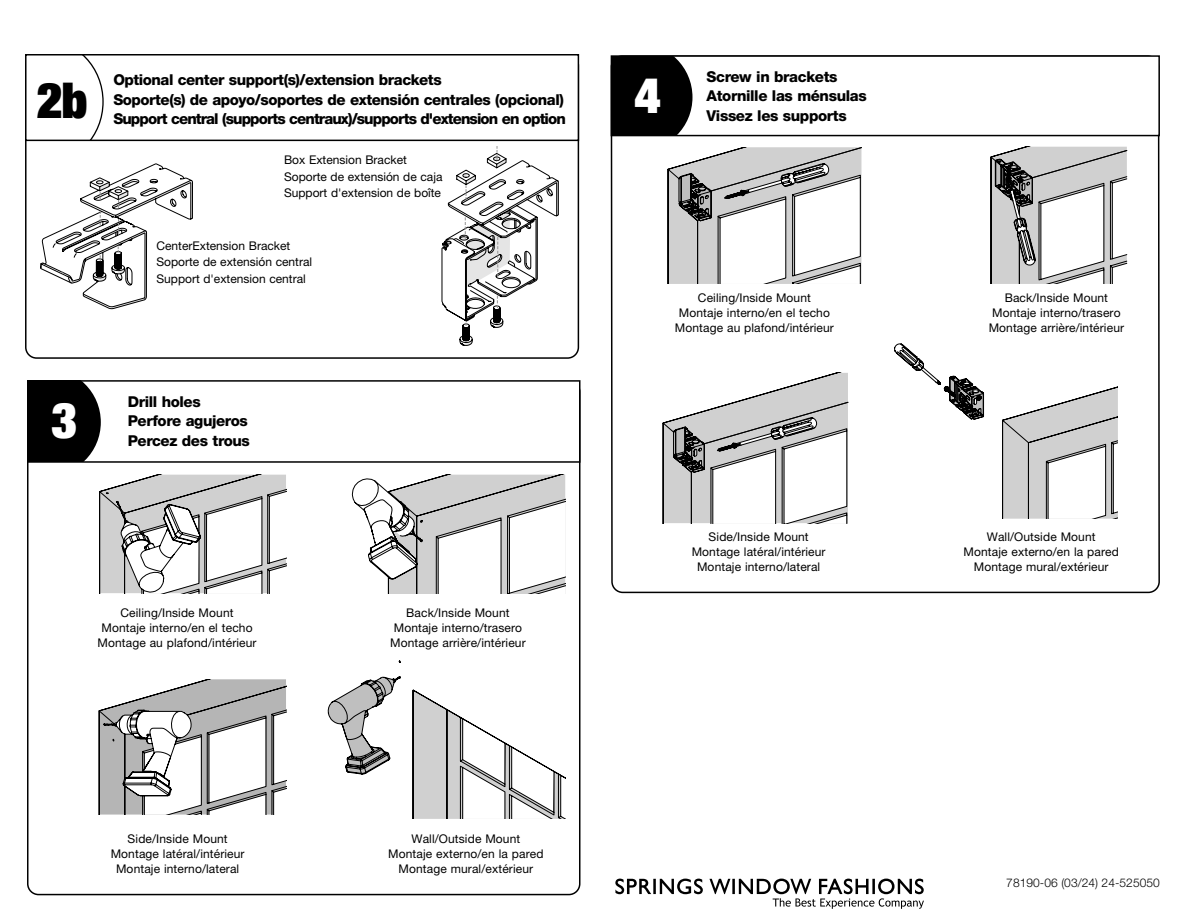
<style>
.page{position:relative;width:1188px;height:918px;background:#fff}
.page>*{position:absolute;margin:0;border:0;box-sizing:border-box;transform-origin:0 0}
.t1{font:900 condensed 49.5px "Helvetica Neue LT Std";color:#000}
.t2{font:900 condensed 49.5px "Helvetica Neue LT Std";color:#fff}
.t3{font:800 15px "Helvetica Neue LT Std";letter-spacing:-.03em;color:#000}
.t4{font:800 15px "Helvetica Neue LT Std";letter-spacing:-.06em;color:#000}
.t5{font:12px/15px "Helvetica Neue LT Std";letter-spacing:.01em;color:#000;text-align:center}
.t6{font:300 12px "Helvetica Neue LT Std";letter-spacing:.005em;color:#000}
</style>
<div class="page">
<svg style="left:615px;top:879px;width:36px;height:15px"></svg>
<hr style="left:653px;top:879px;width:3px;height:15px;background:#000">
<svg style="left:660px;top:879px;width:43px;height:15px"></svg>
<svg style="left:709px;top:879px;width:21px;height:15px"></svg>
<hr style="left:732px;top:879px;width:3px;height:15px;background:#000">
<svg style="left:739px;top:879px;width:185px;height:30px"></svg>
<svg style="left:84px;top:57px;width:20px;height:81px"></svg>
<div style="left:25px;top:54px;width:554px;height:87px;border:2px solid #000"></div>
<svg style="left:40px;top:164px;width:153px;height:430px"></svg>
<svg style="left:40px;top:167px;width:152px;height:142px"></svg>
<svg style="left:442px;top:146px;width:117px;height:200px"></svg>
<div style="left:28px;top:381px;width:552px;height:81px;background:#fff"></div>
<svg style="left:30px;top:383px;width:71px;height:77px;background:#121212"></svg>
<div style="left:27px;top:380px;width:553px;height:83px;border:2px solid #000"></div>
<svg style="left:84px;top:475px;width:202px;height:118px"></svg>
<svg style="left:327px;top:660px;width:238px;height:159px"></svg>
<svg style="left:351px;top:475px;width:214px;height:119px"></svg>
<svg style="left:98px;top:679px;width:188px;height:136px"></svg>
<svg style="left:610px;top:55px;width:550px;height:539px"></svg>
<svg style="left:875px;top:339px;width:243px;height:180px"></svg>
<svg style="left:894px;top:343px;width:224px;height:176px"></svg>
<svg style="left:653px;top:373px;width:196px;height:150px"></svg>
<div style="left:611px;top:56px;width:548px;height:80px;background:#fff"></div>
<div style="left:614px;top:58px;width:78px;height:75px;background:#000"></div>
<div style="left:611px;top:55px;width:549px;height:81px;border:2px solid #000"></div>
<svg style="left:654px;top:147px;width:207px;height:137px"></svg>
<svg style="left:946px;top:147px;width:181px;height:137px"></svg>
<p class="t1" style="left:36px;top:69px;width:52px">2b</p>
<p class="t3" style="left:113px;top:71px;width:330px">Optional center support(s)/extension brackets</p>
<p class="t3" style="left:113px;top:91px;width:452px">Soporte(s) de apoyo/soportes de extensión centrales (opcional)</p>
<p class="t4" style="left:113px;top:110px;width:454px">Support central (supports centraux)/supports d'extension en option</p>
<p class="t5" style="left:284px;top:152px;width:124px">Box Extension Bracket</p>
<p class="t5" style="left:284px;top:169px;width:160px">Soporte de extensión de caja</p>
<p class="t5" style="left:284px;top:185px;width:159px">Support d'extension de boîte</p>
<p class="t5" style="left:156px;top:238px;width:135px">CenterExtension Bracket</p>
<p class="t5" style="left:156px;top:254px;width:157px">Soporte de extensión central</p>
<p class="t5" style="left:156px;top:271px;width:151px">Support d'extension central</p>
<p class="t2" style="left:51px;top:389px;width:27px">3</p>
<p class="t3" style="left:128px;top:392px;width:75px">Drill holes</p>
<p class="t3" style="left:128px;top:412px;width:122px">Perfore agujeros</p>
<p class="t3" style="left:128px;top:431px;width:124px">Percez des trous</p>
<p class="t5" style="left:98px;top:605px;width:161px">Ceiling/Inside Mount<br>Montaje interno/en el techo<br>Montage au plafond/intérieur</p>
<p class="t5" style="left:406px;top:605px;width:105px">Back/Inside Mount</p>
<p class="t5" style="left:390px;top:620px;width:137px;text-align:left">Montaje interno/trasero<br>Montage arrière/intérieur</p>
<p class="t2" style="left:635px;top:64px;width:27px">4</p>
<p class="t3" style="left:707px;top:67px;width:132px">Screw in brackets</p>
<p class="t3" style="left:707px;top:87px;width:162px">Atornille las ménsulas</p>
<p class="t3" style="left:707px;top:106px;width:142px">Vissez les supports</p>
<p class="t5" style="left:675px;top:290px;width:161px">Ceiling/Inside Mount<br>Montaje interno/en el techo<br>Montage au plafond/intérieur</p>
<p class="t5" style="left:709px;top:529px;width:102px">Side/Inside Mount</p>
<p class="t5" style="left:692px;top:544px;width:135px">Montage latéral/intérieur<br>Montaje interno/lateral</p>
<p class="t5" style="left:128px;top:831px;width:102px">Side/Inside Mount</p>
<p class="t5" style="left:111px;top:846px;width:135px">Montage latéral/intérieur<br>Montaje interno/lateral</p>
<p class="t5" style="left:411px;top:831px;width:110px">Wall/Outside Mount</p>
<p class="t5" style="left:388px;top:846px;width:157px">Montaje externo/en la pared<br>Montage mural/extérieur</p>
<p class="t5" style="left:1005px;top:290px;width:105px">Back/Inside Mount</p>
<p class="t5" style="left:989px;top:305px;width:137px;text-align:left">Montaje interno/trasero<br>Montage arrière/intérieur</p>
<p class="t5" style="left:987px;top:529px;width:110px">Wall/Outside Mount</p>
<p class="t5" style="left:964px;top:544px;width:157px">Montaje externo/en la pared<br>Montage mural/extérieur</p>
<p class="t6" style="left:1006px;top:875px;width:155px">78190-06 (03/24) 24-525050</p>
</div>
